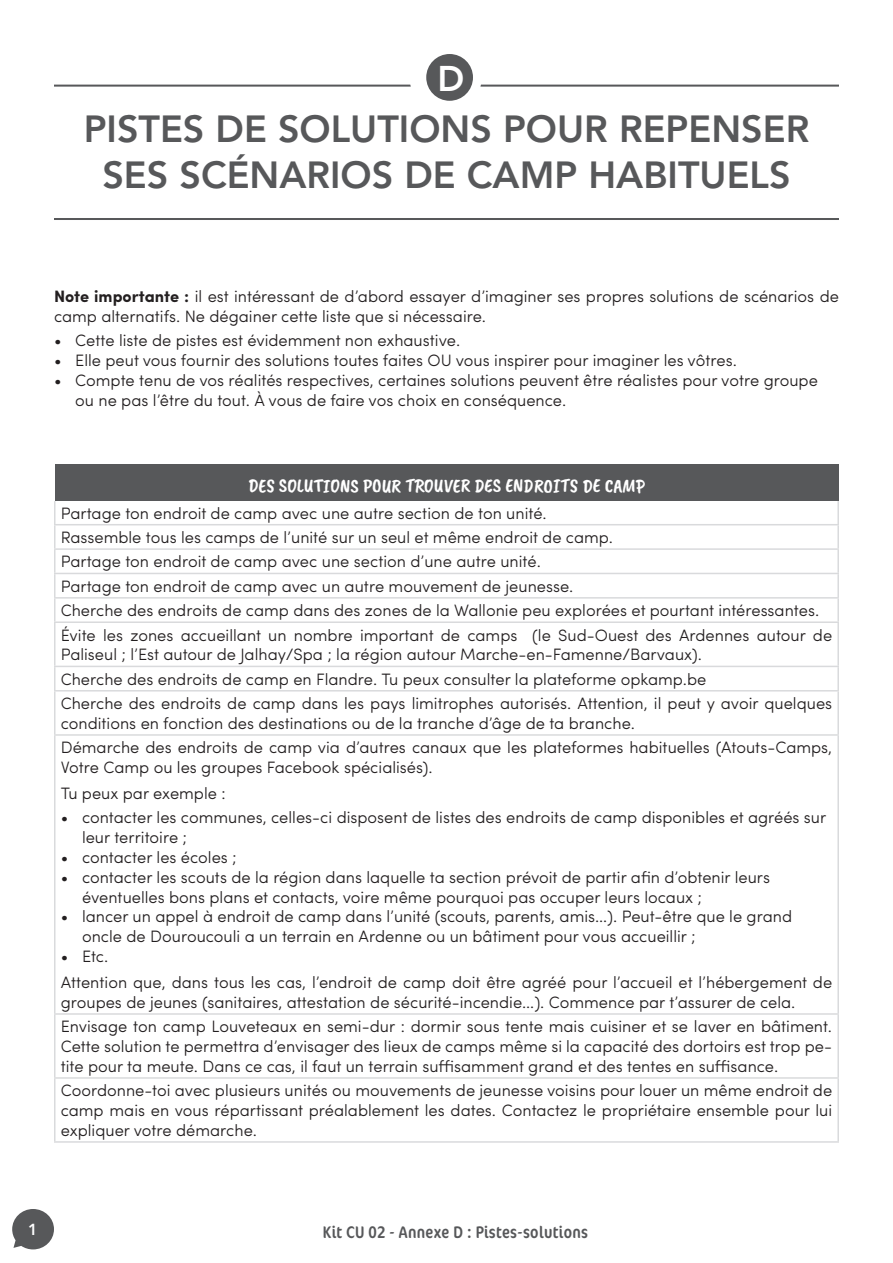
<style>
.page{position:relative;width:893px;height:1263px;background:#fff}
.page>*{position:absolute;margin:0;border:0;box-sizing:border-box;transform-origin:0 0}
.t1{font:800 37.5px/46.3px "Avenir LT Std";color:#57585a;text-align:center}
.t2{font:800 35.4px "Avenir LT Std";color:#fff}
.corp{font:19.5px "Caveat Brush";color:#fff}
.t3{font:condensed 16.95px "Cocon OT";letter-spacing:.02em;color:#57585a}
.light{font:300 16.5px/19.8px "Sofia Pro";color:#231f20}
.t4{font:800 15.9px "Avenir LT Std";color:#fff}
.s1{font-weight:700}
</style>
<div class="page">
<svg style="left:12px;top:1209px;width:42px;height:40px"></svg>
<hr style="left:54px;top:85px;width:785px;height:2px;background:#57585a">
<hr style="left:54px;top:218px;width:785px;height:2px;background:#57585a">
<div style="left:409px;top:41px;width:73px;height:73px;background:#fff;border-radius:50%"></div>
<div style="left:426px;top:54px;width:47px;height:47px;background:#57585a;border-radius:50%"></div>
<div style="left:55px;top:464px;width:783px;height:37px;background:#57585a"></div>
<hr style="left:54px;top:501px;width:2px;height:23px;background:#d9dadc">
<hr style="left:837px;top:501px;width:2px;height:23px;background:#d9dadc">
<hr style="left:54px;top:525px;width:2px;height:23px;background:#d9dadc">
<hr style="left:837px;top:525px;width:2px;height:23px;background:#d9dadc">
<hr style="left:54px;top:550px;width:2px;height:23px;background:#d9dadc">
<hr style="left:837px;top:550px;width:2px;height:23px;background:#d9dadc">
<hr style="left:54px;top:574px;width:2px;height:23px;background:#d9dadc">
<hr style="left:837px;top:574px;width:2px;height:23px;background:#d9dadc">
<hr style="left:54px;top:599px;width:2px;height:22px;background:#d9dadc">
<hr style="left:837px;top:599px;width:2px;height:22px;background:#d9dadc">
<hr style="left:54px;top:621px;width:785px;height:2px;background:#d9dadc">
<hr style="left:54px;top:623px;width:2px;height:43px;background:#d9dadc">
<hr style="left:837px;top:623px;width:2px;height:43px;background:#d9dadc">
<hr style="left:54px;top:666px;width:785px;height:1px;background:#d9dadc">
<hr style="left:54px;top:667px;width:2px;height:23px;background:#d9dadc">
<hr style="left:837px;top:667px;width:2px;height:23px;background:#d9dadc">
<hr style="left:54px;top:690px;width:785px;height:1px;background:#d9dadc">
<hr style="left:54px;top:691px;width:2px;height:43px;background:#d9dadc">
<hr style="left:837px;top:691px;width:2px;height:43px;background:#d9dadc">
<hr style="left:54px;top:734px;width:785px;height:2px;background:#d9dadc">
<hr style="left:54px;top:736px;width:2px;height:277px;background:#d9dadc">
<hr style="left:837px;top:736px;width:2px;height:277px;background:#d9dadc">
<hr style="left:54px;top:1013px;width:785px;height:2px;background:#d9dadc">
<hr style="left:54px;top:1015px;width:2px;height:62px;background:#d9dadc">
<hr style="left:837px;top:1015px;width:2px;height:62px;background:#d9dadc">
<hr style="left:54px;top:1077px;width:785px;height:2px;background:#d9dadc">
<hr style="left:54px;top:1079px;width:2px;height:62px;background:#d9dadc">
<hr style="left:837px;top:1079px;width:2px;height:62px;background:#d9dadc">
<hr style="left:54px;top:1141px;width:785px;height:2px;background:#d9dadc">
<hr style="left:54px;top:524px;width:785px;height:1px;background:#d9dadc">
<hr style="left:54px;top:548px;width:785px;height:2px;background:#d9dadc">
<hr style="left:54px;top:573px;width:785px;height:1px;background:#d9dadc">
<hr style="left:54px;top:597px;width:785px;height:2px;background:#d9dadc">
<h2 class="t2" style="left:437px;top:58px;width:28px">D</h2>
<h1 class="t1" style="left:84px;top:106px;width:727px">PISTES DE SOLUTIONS POUR REPENSER<br>SES SCÉNARIOS DE CAMP HABITUELS</h1>
<p class="light" style="left:54px;top:285px;width:786px"><span class="s1">Note importante :</span> il est intéressant de d’abord essayer d’imaginer ses propres solutions de scénarios de camp alternatifs. Ne dégainer cette liste que si nécessaire.</p>
<p class="light" style="left:54px;top:329px;width:408px">• Cette liste de pistes est évidemment non exhaustive.</p>
<p class="light" style="left:54px;top:349px;width:684px">• Elle peut vous fournir des solutions toutes faites OU vous inspirer pour imaginer les vôtres.</p>
<p class="light" style="left:75px;top:369px;width:744px;text-indent:-21px">• Compte tenu de vos réalités respectives, certaines solutions peuvent être réalistes pour votre groupe ou ne pas l’être du tout. À vous de faire vos choix en conséquence.</p>
<p class="corp" style="left:248px;top:474px;width:398px">DES SOLUTIONS POUR TROUVER DES ENDROITS DE CAMP</p>
<p class="light" style="left:61px;top:502px;width:487px">Partage ton endroit de camp avec une autre section de ton unité.</p>
<p class="light" style="left:61px;top:526px;width:554px">Rassemble tous les camps de l’unité sur un seul et même endroit de camp.</p>
<p class="light" style="left:61px;top:551px;width:482px">Partage ton endroit de camp avec une section d’une autre unité.</p>
<p class="light" style="left:61px;top:575px;width:514px">Partage ton endroit de camp avec un autre mouvement de jeunesse.</p>
<p class="light" style="left:61px;top:599px;width:760px">Cherche des endroits de camp dans des zones de la Wallonie peu explorées et pourtant intéressantes.</p>
<p class="light" style="left:61px;top:624px;width:773px">Évite les zones accueillant un nombre important de camps (le Sud-Ouest des Ardennes autour de<br>Paliseul ; l’Est autour de Jalhay/Spa ; la région autour Marche-en-Famenne/Barvaux).</p>
<p class="light" style="left:61px;top:668px;width:647px">Cherche des endroits de camp en Flandre. Tu peux consulter la plateforme opkamp.be</p>
<p class="light" style="left:61px;top:692px;width:773px">Cherche des endroits de camp dans les pays limitrophes autorisés. Attention, il peut y avoir quelques conditions en fonction des destinations ou de la tranche d’âge de ta branche.</p>
<p class="light" style="left:61px;top:737px;width:773px">Démarche des endroits de camp via d’autres canaux que les plateformes habituelles (Atouts-Camps,<br>Votre Camp ou les groupes Facebook spécialisés).</p>
<p class="light" style="left:61px;top:783px;width:166px">Tu peux par exemple :</p>
<p class="light" style="left:82px;top:807px;width:746px;text-indent:-21px">• contacter les communes, celles-ci disposent de listes des endroits de camp disponibles et agréés sur leur territoire ;</p>
<p class="light" style="left:61px;top:846px;width:178px">• contacter les écoles ;</p>
<p class="light" style="left:82px;top:866px;width:690px;text-indent:-21px">• contacter les scouts de la région dans laquelle ta section prévoit de partir afin d’obtenir leurs éventuelles bons plans et contacts, voire même pourquoi pas occuper leurs locaux ;</p>
<p class="light" style="left:82px;top:906px;width:712px;text-indent:-21px">• lancer un appel à endroit de camp dans l’unité (scouts, parents, amis…). Peut-être que le grand oncle de Douroucouli a un terrain en Ardenne ou un bâtiment pour vous accueillir ;</p>
<p class="light" style="left:61px;top:945px;width:49px">• Etc.</p>
<p class="light" style="left:61px;top:971px;width:773px">Attention que, dans tous les cas, l’endroit de camp doit être agréé pour l’accueil et l’hébergement de groupes de jeunes (sanitaires, attestation de sécurité-incendie…). Commence par t’assurer de cela.</p>
<p class="light" style="left:61px;top:1016px;width:773px;text-align:justify">Envisage ton camp Louveteaux en semi-dur : dormir sous tente mais cuisiner et se laver en bâtiment.<br>Cette solution te permettra d’envisager des lieux de camps même si la capacité des dortoirs est trop pe&shy;tite pour ta meute. Dans ce cas, il faut un terrain suffisamment grand et des tentes en suffisance.</p>
<p class="light" style="left:61px;top:1079px;width:773px;text-align:justify">Coordonne-toi avec plusieurs unités ou mouvements de jeunesse voisins pour louer un même endroit de camp mais en vous répartissant préalablement les dates. Contactez le propriétaire ensemble pour lui expliquer votre démarche.</p>
<p class="t4" style="left:28px;top:1220px;width:11px">1</p>
<p class="t3" style="left:323px;top:1222px;width:267px">Kit CU 02 - Annexe D : Pistes-solutions</p>
</div>
